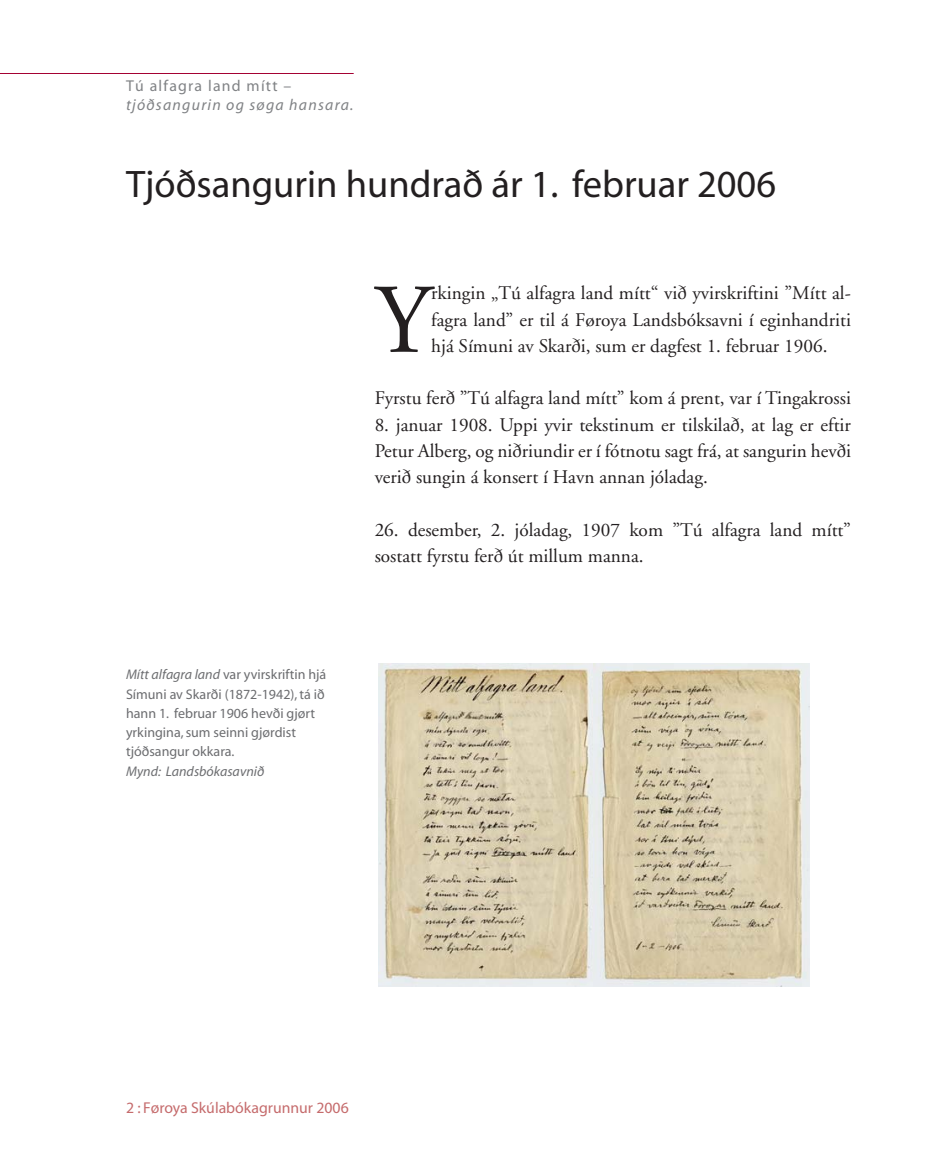
<style>
.page{position:relative;width:935px;height:1155px;background:#fff}
.page>*{position:absolute;margin:0;border:0;box-sizing:border-box;transform-origin:0 0}
.t1{font:98.35px "Adobe Garamond";color:#231f20}
.t2{font:38.5px "Myriad";color:#231f20}
.t3{font:19.25px/26.2px "Adobe Garamond";color:#231f20;text-align:justify}
.t4{font:15.75px "Myriad";color:#c56b6c}
.t5{font:italic 15.75px "Myriad";letter-spacing:.08em;color:#808285}
.t6{font:15.75px "Myriad";letter-spacing:.08em;color:#808285}
.t7{font:14px/19.2px "Myriad";color:#6c6d70}
.t8{font:italic 14px "Myriad";color:#6c6d70}
.s1{font-style:italic}
</style>
<div class="page">
<hr style="left:0;top:73px;width:354px;height:1px;background:#a40133">
<img style="left:378px;top:663px;width:431px;height:324px">
<p class="t6" style="left:126px;top:78px;width:167px">Tú alfagra land mítt –</p>
<p class="t5" style="left:126px;top:97px;width:229px">tjóðsangurin og søga hansara.</p>
<h2 class="t2" style="left:126px;top:165px;width:651px">Tjóðsangurin hundrað ár 1. februar 2006</h2>
<p class="t7" style="left:126px;top:666px;width:202px"><span class="s1">Mítt alfagra land</span> var yvirskriftin hjá<br>Símuni av Skarði (1872-1942), tá ið hann 1. februar 1906 hevði gjørt yrkingina, sum seinni gjørdist tjóðsangur okkara.</p>
<p class="t8" style="left:126px;top:764px;width:140px">Mynd: Landsbókasavnið</p>
<p class="t3" style="left:431px;top:281px;width:421px">rkingin „Tú alfagra land mítt“ við yvirskriftini ”Mítt al&shy;fagra land” er til á Føroya Landsbóksavni í eginhandriti hjá Símuni av Skarði, sum er dagfest 1. februar 1906.</p>
<p class="t3" style="left:375px;top:386px;width:478px">Fyrstu ferð ”Tú alfagra land mítt” kom á prent, var í Tingakrossi</p>
<p class="t3" style="left:375px;top:412px;width:478px">8. januar 1908. Uppi yvir tekstinum er tilskilað, at lag er eftir Petur Alberg, og niðriundir er í fótnotu sagt frá, at sangurin hevði verið sungin á konsert í Havn annan jóladag.</p>
<p class="t3" style="left:374px;top:517px;width:477px">26. desember, 2. jóladag, 1907 kom ”Tú alfagra land mítt” sostatt fyrstu ferð út millum manna.</p>
<h1 class="t1" style="left:374px;top:268px;width:58px">Y</h1>
<p class="t4" style="left:126px;top:1100px;width:224px">2 : Føroya Skúlabókagrunnur 2006</p>
</div>
